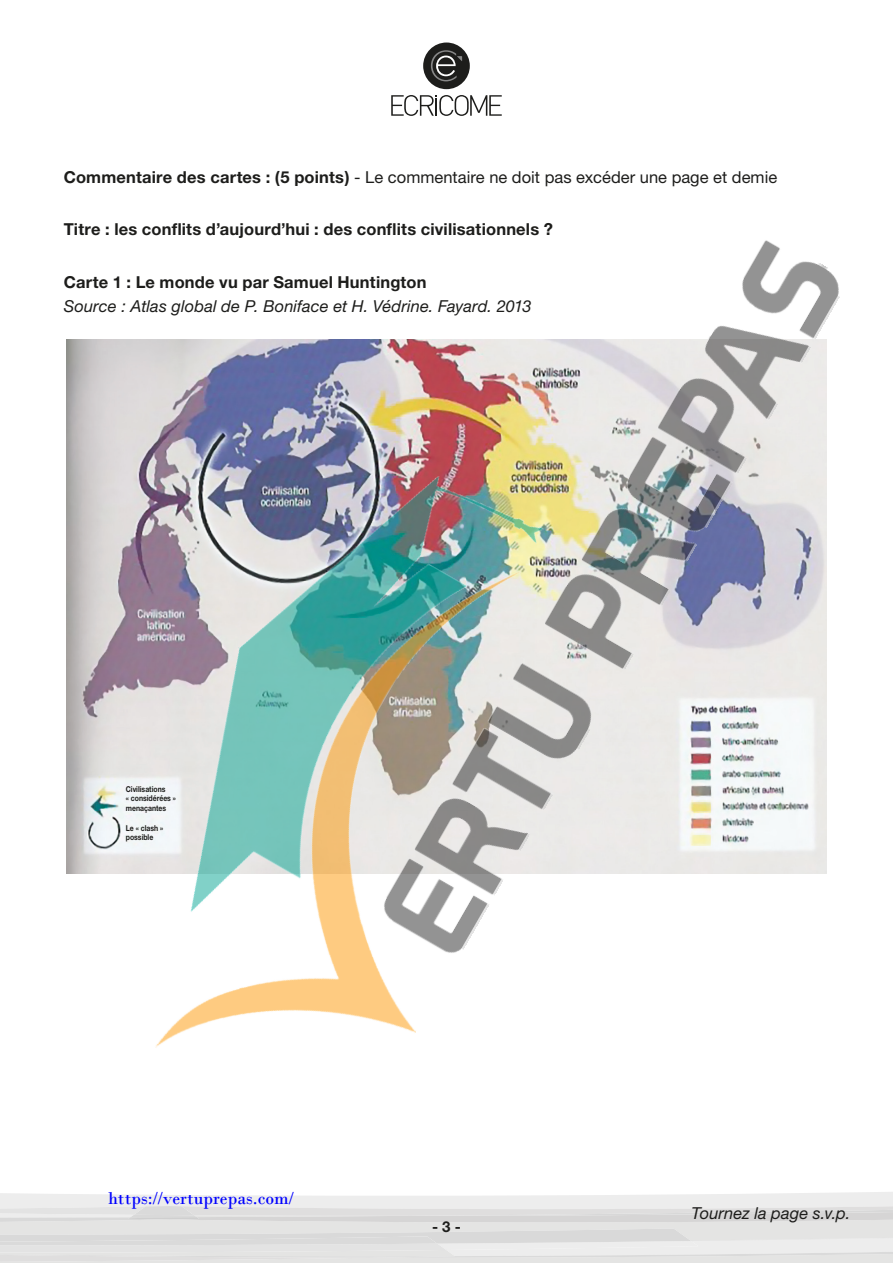
<style>
.page{position:relative;width:893px;height:1263px;background:#fff}
.page>*{position:absolute;margin:0;border:0;box-sizing:border-box;transform-origin:0 0}
.t1{font:18px "Bodoni";color:#00f}
.t2{font:700 16.5px "Helvetica Neue";letter-spacing:.01em;color:#1d1d1b}
.t3{font:16.5px "Helvetica Neue";color:#1d1d1b}
.t4{font:italic 16.5px "Helvetica Neue";letter-spacing:.005em;color:#1d1d1b}
.t5{font:700 15px "Helvetica Neue";color:#1d1d1b}
.TEXTE_NOTE{font:700 8.1px/9.8px "Helvetica Neue";color:#1d1d1b;scale:.85 1}
.s1{font-weight:700}
</style>
<div class="page">
<svg style="left:0;top:1192px;width:893px;height:71px;background:#e4e4e4"></svg>
<div style="left:423px;top:43px;width:47px;height:46px;background:#1d1d1b;border-radius:50%"></div>
<svg style="left:431px;top:50px;width:31px;height:31px"></svg>
<svg style="left:391px;top:95px;width:111px;height:13px"></svg>
<img style="left:66px;top:108px;width:774px;height:940px">
<p class="t3" style="left:64px;top:167px;width:715px"><span class="s1">Commentaire des cartes : (5 points)</span> - Le commentaire ne doit pas excéder une page et demie</p>
<p class="t2" style="left:64px;top:219px;width:491px">Titre : les conflits d’aujourd’hui : des conflits civilisationnels ?</p>
<p class="t2" style="left:64px;top:272px;width:364px">Carte 1 : Le monde vu par Samuel Huntington</p>
<p class="t4" style="left:64px;top:296px;width:469px">Source : Atlas global de P. Boniface et H. Védrine. Fayard. 2013</p>
<p class="TEXTE_NOTE" style="left:126px;top:784px;width:60px">Civilisations<br>« considérées »</p>
<p class="TEXTE_NOTE" style="left:126px;top:803px;width:49px">menaçantes</p>
<p class="TEXTE_NOTE" style="left:126px;top:823px;width:45px">Le « clash »</p>
<p class="TEXTE_NOTE" style="left:126px;top:832px;width:34px">possible</p>
<p class="t1" style="left:108px;top:1188px;width:187px">https://vertuprepas.com/</p>
<p class="t5" style="left:432px;top:1217px;width:30px">- 3 -</p>
<p class="t4" style="left:692px;top:1203px;width:160px">Tournez la page s.v.p.</p>
</div>
